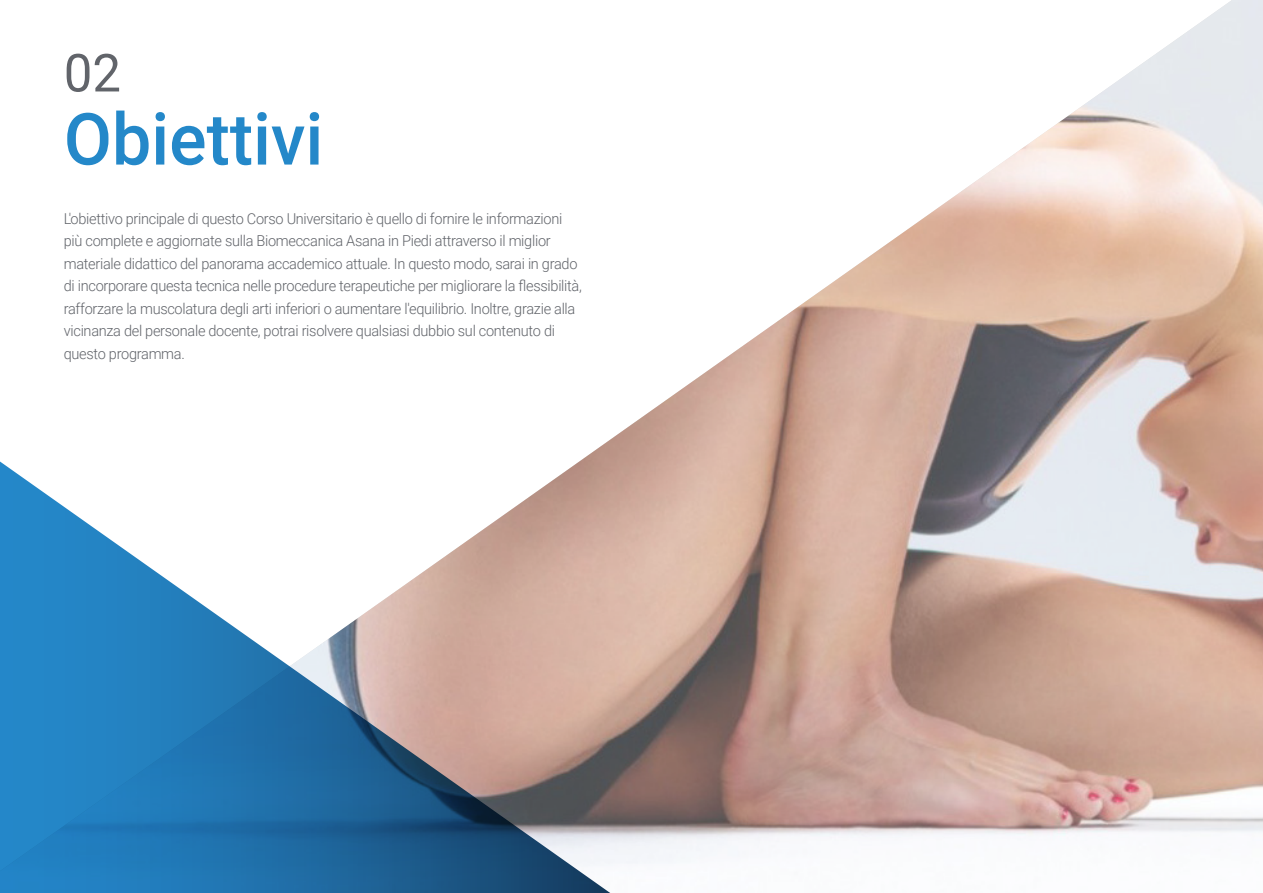
<style>
.page{position:relative;width:1263px;height:893px;background:#fff}
.page>*{position:absolute;margin:0;border:0;box-sizing:border-box;transform-origin:0 0}
.t1{font:500 72px "Roboto";color:#2488c9}
.t2{font:52.5px "Roboto";color:#61646a}
.t3{font:300 15px/22.5px "Roboto";letter-spacing:-.02em;color:#61646a}
</style>
<div class="page">
<img style="left:601px;top:0;width:662px;height:863px">
<svg style="left:0;top:446px;width:640px;height:447px"></svg>
<h2 class="t2" style="left:64px;top:36px;width:59px">02</h2>
<h1 class="t1" style="left:64px;top:89px;width:261px">Obiettivi</h1>
<p class="t3" style="left:64px;top:207px;width:520px">L'obiettivo principale di questo Corso Universitario è quello di fornire le informazioni più complete e aggiornate sulla Biomeccanica Asana in Piedi attraverso il miglior materiale didattico del panorama accademico attuale. In questo modo, sarai in grado di incorporare questa tecnica nelle procedure terapeutiche per migliorare la flessibilità, rafforzare la muscolatura degli arti inferiori o aumentare l'equilibrio. Inoltre, grazie alla vicinanza del personale docente, potrai risolvere qualsiasi dubbio sul contenuto di questo programma.</p>
</div>
